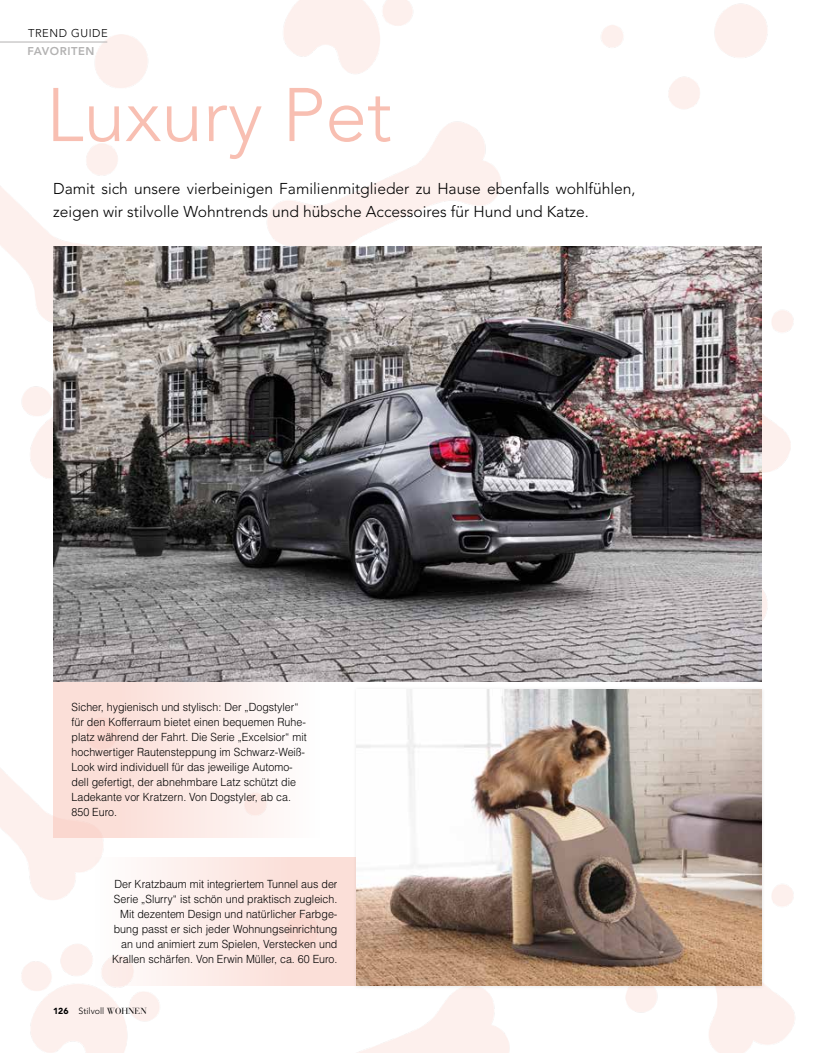
<style>
.page{position:relative;width:815px;height:1053px;background:#fff}
.page>*{position:absolute;margin:0;border:0;box-sizing:border-box;transform-origin:0 0}
.t1{font:300 75px "Avenir";color:#f8bfb2}
.t2{font:300 15.62px/23.8px "Avenir";color:#000}
.t3{font:300 11.25px/15px "Helvetica";color:#000;scale:.95 1}
.t4{font:300 11.25px "Avenir";letter-spacing:.05em;color:#000}
.t5{font:800 11.25px "Avenir";letter-spacing:.05em;color:#b3b2b2}
.t6{font:300 8.88px "Avenir";color:#000}
.s1{font-weight:900;font-size:8.75px}
.s2{font-family:"Bauer Bodoni";font-weight:400;font-size:8.75px}
</style>
<div class="page">
<img style="left:0;top:0;width:795px;height:1052px">
<hr style="left:814px;top:582px;width:1px;height:215px;background:#f8bfb2">
<div style="left:53px;top:681px;width:267px;height:156px;background:linear-gradient(to right,#fad8d0,#fefcfc)"></div>
<div style="left:94px;top:856px;width:262px;height:129px;background:linear-gradient(to right,#fefbfb,#fad9d1)"></div>
<img style="left:53px;top:246px;width:709px;height:435px">
<div style="left:352px;top:685px;width:413px;height:304px;background:#000;opacity:.1"></div>
<img style="left:356px;top:689px;width:406px;height:296px">
<hr style="left:0;top:42px;width:107px;height:1px;background:#b3b2b2">
<p class="t4" style="left:28px;top:26px;width:81px">TREND GUIDE</p>
<p class="t5" style="left:27px;top:44px;width:69px">FAVORITEN</p>
<h1 class="t1" style="left:46px;top:71px;width:347px">Luxury Pet</h1>
<h2 class="t2" style="left:53px;top:176px;width:584px">Damit sich unsere vierbeinigen Familienmitglieder zu Hause ebenfalls wohlfühlen, zeigen wir stilvolle Wohntrends und hübsche Accessoires für Hund und Katze.</h2>
<p class="t3" style="left:72px;top:699px;width:249px">Sicher, hygienisch und stylisch: Der „Dogstyler“ für den Kofferraum bietet einen bequemen Ruhe&shy;platz während der Fahrt. Die Serie „Excelsior“ mit hochwertiger Rautensteppung im Schwarz-Weiß-Look wird individuell für das jeweilige Automo&shy;dell gefertigt, der abnehmbare Latz schützt die Ladekante vor Kratzern. Von Dogstyler, ab ca.<br>850 Euro.</p>
<p class="t3" style="left:112px;top:876px;width:239px;text-align:right">Der Kratzbaum mit integriertem Tunnel aus der Serie „Slurry“ ist schön und praktisch zugleich.<br>Mit dezentem Design und natürlicher Farbge&shy;bung passt er sich jeder Wohnungseinrichtung an und animiert zum Spielen, Verstecken und Krallen schärfen. Von Erwin Müller, ca. 60 Euro.</p>
<p class="t6" style="left:53px;top:1005px;width:95px"><span class="s1">126</span> Stilvoll <span class="s2">WOHNEN</span></p>
</div>
